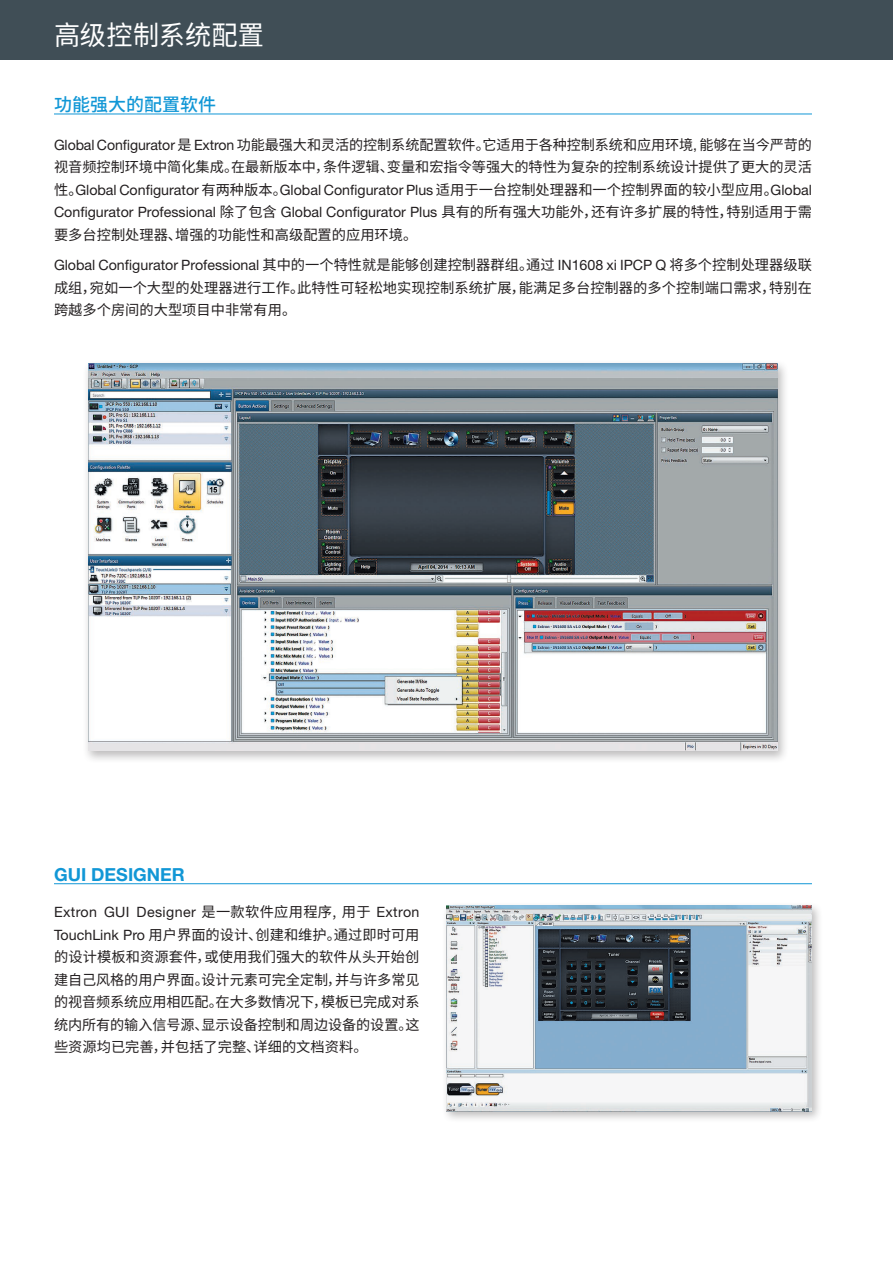
<style>
.page{position:relative;width:893px;height:1263px;background:#fff}
.page>*{position:absolute;margin:0;border:0;box-sizing:border-box;transform-origin:0 0}
.header_main{font:27px "Source Han Sans CN";letter-spacing:.005em;color:#fff}
.features_secondary_h{font:700 18px "Helvetica Neue LT Std";color:#1197d6}
.features_secondary_h-2{font:500 18px "Source Han Sans CN";color:#1197d6}
.Chinese_Justificatio{font:14.25px/22.5px "Source Han Sans CN";color:#231f20;text-align:justify}
.s1{font-family:"Helvetica Neue LT Std"}
.s2{font-style:inherit}
</style>
<div class="page">
<div style="left:0;top:0;width:893px;height:60px;background:#404e56"></div>
<div style="left:441px;top:901px;width:382px;height:222px;background:#231f20;opacity:.3"></div>
<img style="left:446px;top:906px;width:366px;height:205px">
<hr style="left:54px;top:114px;width:758px;height:1px;background:#1197d6">
<hr style="left:54px;top:883px;width:758px;height:1px;background:#1197d6">
<div style="left:83px;top:359px;width:706px;height:405px;background:#231f20;opacity:.3"></div>
<img style="left:88px;top:363px;width:690px;height:388px">
<p class="header_main" style="left:54px;top:19px;width:211px">高级控制系统配置</p>
<p class="features_secondary_h-2" style="left:54px;top:95px;width:163px">功能强大的配置软件</p>
<p class="Chinese_Justificatio" style="left:54px;top:134px;width:759px"><span class="s1">Global Configurator</span> 是 <span class="s1">Extron</span> 功能最强大和灵活的控制系统配置软件。它适用于各种控制系统和应用环境<span class="s1">,</span> 能够在当今严苛的视音频控制环境中简化集成<span class="s2">。</span>在最新版本中<span class="s2">，</span>条件逻辑<span class="s2">、</span>变量和宏指令等强大的特性为复杂的控制系统设计提供了更大的灵活性。<span class="s1">Global Configurator</span> 有两种版本<span class="s2">。</span><span class="s1">Global Configurator Plus</span> 适用于一台控制处理器和一个控制界面的较小型应用。<span class="s1">Global Configurator Professional</span> 除了包含 <span class="s1">Global Configurator Plus</span> 具有的所有强大功能外，还有许多扩展的特性，特别适用于需要多台控制处理器、增强的功能性和高级配置的应用环境。</p>
<p class="Chinese_Justificatio" style="left:54px;top:254px;width:759px"><span class="s1">Global Configurator Professional</span> 其中的一个特性就是能够创建控制器群组。通过 <span class="s1">IN1608 xi IPCP Q</span> 将多个控制处理器级联成组，宛如一个大型的处理器进行工作。此特性可轻松地实现控制系统扩展，能满足多台控制器的多个控制端口需求，特别在跨越多个房间的大型项目中非常有用。</p>
<p class="features_secondary_h" style="left:54px;top:864px;width:132px">GUI DESIGNER</p>
<p class="Chinese_Justificatio" style="left:54px;top:901px;width:367px"><span class="s1">Extron GUI Designer</span> 是一款软件应用程序<span class="s2">,</span> 用于 <span class="s1">Extron TouchLink Pro</span> 用户界面的设计<span class="s2">、</span>创建和维护<span class="s2">。</span>通过即时可用的设计模板和资源套件<span class="s2">，</span>或使用我们强大的软件从头开始创建自己风格的用户界面<span class="s2">。</span>设计元素可完全定制<span class="s2">，</span>并与许多常见的视音频系统应用相匹配<span class="s2">。</span>在大多数情况下<span class="s2">，</span>模板已完成对系统内所有的输入信号源<span class="s2">、</span>显示设备控制和周边设备的设置<span class="s2">。</span>这些资源均已完善<span class="s2">，</span>并包括了完整<span class="s2">、</span>详细的文档资料<span class="s2">。</span></p>
</div>
